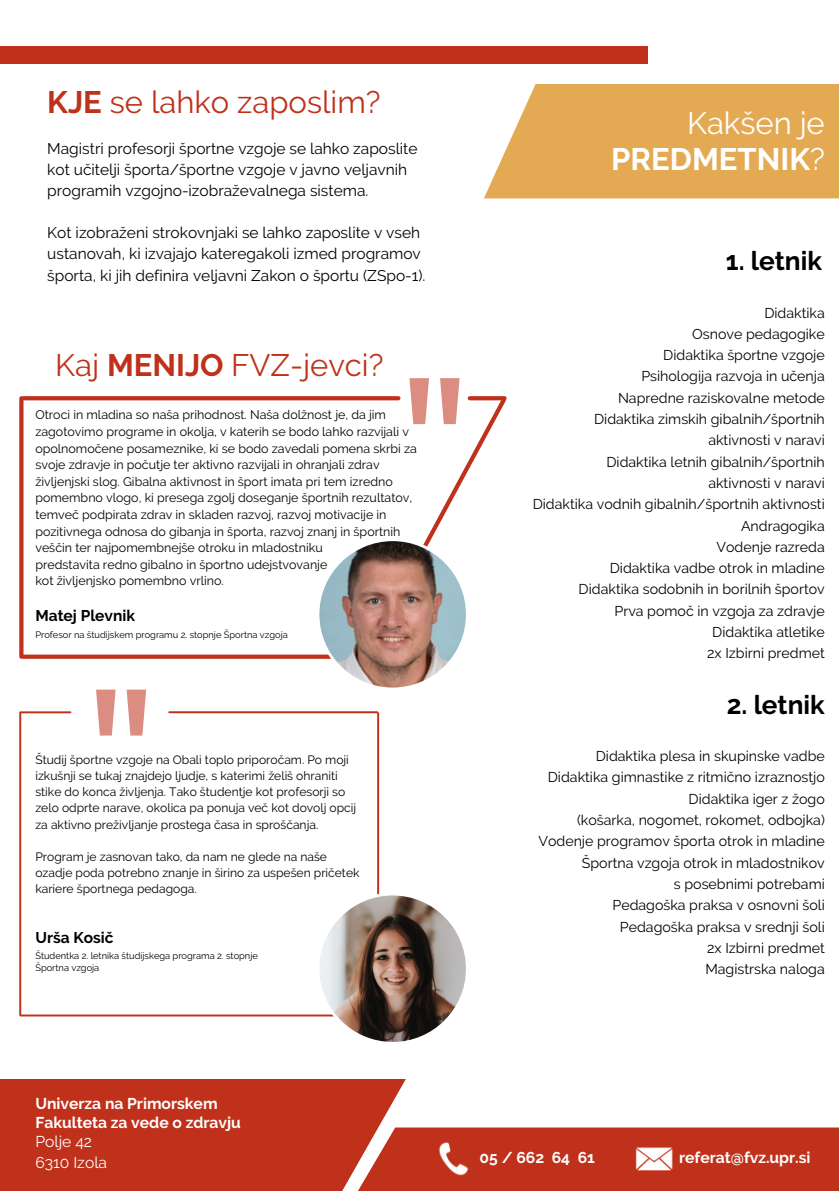
<style>
.page{position:relative;width:839px;height:1191px;background:#fff}
.page>*{position:absolute;margin:0;border:0;box-sizing:border-box;transform-origin:0 0}
.t1{font:600 159px "Hero New";color:#bf311a}
.t2{font:31px "Raleway";color:#bf311a}
.t3{font:700 31px/36px "Raleway";color:#fff;text-align:right}
.t4{font:700 26.2px "Raleway";color:#000}
.t5{font:700 15.6px/19px "Raleway";color:#fff}
.t6{font:15.6px "Raleway";color:#fff}
.t7{font:700 15.6px "Raleway";color:#000}
.t8{font:15.4px/21.2px "Raleway";color:#000}
.t9{font:700 15.4px "Raleway";color:#000}
.t10{font:14.2px/21.2px "Raleway";color:#000;text-align:right}
.t11{font:12.4px/16.6px "Raleway";color:#000}
.t12{font:12px/16.2px "Raleway";color:#000}
.t13{font:9.2px "Raleway";color:#000}
.s1{font-weight:700}
.s2{font-weight:400}
</style>
<div class="page">
<div style="left:484px;top:84px;width:354px;height:114px;background:#e4aa53"></div>
<div style="left:343px;top:1128px;width:495px;height:63px;background:#bf311a"></div>
<hr style="left:169px;top:711px;width:208px;height:2px;background:#bf311a">
<hr style="left:20px;top:711px;width:50px;height:2px;background:#bf311a">
<hr style="left:377px;top:713px;width:2px;height:220px;background:#bf311a">
<hr style="left:19px;top:713px;width:2px;height:303px;background:#bf311a">
<hr style="left:21px;top:1015px;width:340px;height:1px;background:#bf311a">
<svg style="left:24px;top:396px;width:292px;height:4px"></svg>
<svg style="left:24px;top:655px;width:292px;height:4px"></svg>
<svg style="left:19px;top:398px;width:4px;height:259px"></svg>
<div style="left:0;top:1079px;width:406px;height:112px;background:#bf311a"></div>
<svg style="left:316px;top:396px;width:191px;height:292px"></svg>
<div style="left:0;top:46px;width:647px;height:18px;background:#bf311a"></div>
<img style="left:635px;top:1147px;width:38px;height:23px">
<img style="left:439px;top:1142px;width:30px;height:34px">
<svg style="left:316px;top:893px;width:150px;height:149px"></svg>
<h4 class="t2" style="left:47px;top:84px;width:335px"><span class="s1">KJE</span> se lahko zaposlim?</h4>
<p class="t8" style="left:47px;top:138px;width:372px">Magistri profesorji športne vzgoje se lahko zaposlite kot učitelji športa/športne vzgoje v javno veljavnih programih vzgojno-izobraževalnega sistema.</p>
<h4 class="t8" style="left:47px;top:222px;width:380px">Kot izobraženi strokovnjaki se lahko zaposlite v vseh ustanovah, ki izvajajo kateregakoli izmed programov športa, ki jih definira veljavni Zakon o športu (ZSpo-1).</h4>
<h5 class="t2" style="left:55px;top:347px;width:329px">Kaj <span class="s1">MENIJO</span> FVZ-jevci?</h5>
<h1 class="t1" style="left:400px;top:329px;width:69px">"</h1>
<h1 class="t11" style="left:35px;top:407px;width:383px">Otroci in mladina so naša prihodnost. Naša dolžnost je, da jim zagotovimo programe in okolja, v katerih se bodo lahko razvijali v opolnomočene posameznike, ki se bodo zavedali pomena skrbi za svoje zdravje in počutje ter aktivno razvijali in ohranjali zdrav življenjski slog. Gibalna aktivnost in šport imata pri tem izredno pomembno vlogo, ki presega zgolj doseganje športnih rezultatov, temveč podpirata zdrav in skladen razvoj, razvoj motivacije in pozitivnega odnosa do gibanja in športa, razvoj znanj in športnih veščin ter najpomembnejše otroku in mladostniku<br>predstavita redno gibalno in športno udejstvovanje<br>kot življenjsko pomembno vrlino.</h1>
<h6 class="t9" style="left:35px;top:607px;width:101px">Matej Plevnik</h6>
<h5 class="t13" style="left:35px;top:630px;width:254px">Profesor na študijskem programu 2. stopnje Športna vzgoja</h5>
<h1 class="t1" style="left:87px;top:641px;width:69px">"</h1>
<h6 class="t12" style="left:35px;top:752px;width:322px">Študij športne vzgoje na Obali toplo priporočam. Po moji izkušnji se tukaj znajdejo ljudje, s katerimi želiš ohraniti stike do konca življenja. Tako študentje kot profesorji so zelo odprte narave, okolica pa ponuja več kot dovolj opcij za aktivno preživljanje prostega časa in sproščanja.</h6>
<h3 class="t12" style="left:35px;top:848px;width:325px">Program je zasnovan tako, da nam ne glede na naše ozadje poda potrebno znanje in širino za uspešen pričetek kariere športnega pedagoga.</h3>
<p class="t7" style="left:35px;top:928px;width:80px">Urša Kosič</p>
<p class="t13" style="left:35px;top:950px;width:224px">Študentka 2. letnika študijskega programa 2. stopnje</p>
<h5 class="t13" style="left:35px;top:962px;width:65px">Športna vzgoja</h5>
<p class="t3" style="left:611px;top:105px;width:215px"><span class="s2">Kakšen je<br></span>PREDMETNIK<span class="s2">?</span></p>
<h3 class="t4" style="left:725px;top:246px;width:98px">1. letnik</h3>
<h1 class="t10" style="left:532px;top:302px;width:294px">Didaktika<br>Osnove pedagogike<br>Didaktika športne vzgoje<br>Psihologija razvoja in učenja<br>Napredne raziskovalne metode<br>Didaktika zimskih gibalnih/športnih aktivnosti v naravi<br>Didaktika letnih gibalnih/športnih<br>aktivnosti v naravi<br>Didaktika vodnih gibalnih/športnih aktivnosti<br>Andragogika<br>Vodenje razreda<br>Didaktika vadbe otrok in mladine<br>Didaktika sodobnih in borilnih športov<br>Prva pomoč in vzgoja za zdravje<br>Didaktika atletike<br>2x Izbirni predmet</h1>
<p class="t4" style="left:726px;top:689px;width:100px">2. letnik</p>
<p class="t10" style="left:538px;top:745px;width:288px">Didaktika plesa in skupinske vadbe Didaktika gimnastike z ritmično izraznostjo Didaktika iger z žogo<br>(košarka, nogomet, rokomet, odbojka)<br>Vodenje programov športa otrok in mladine Športna vzgoja otrok in mladostnikov<br>s posebnimi potrebami<br>Pedagoška praksa v osnovni šoli Pedagoška praksa v srednji šoli</p>
<p class="t10" style="left:705px;top:937px;width:121px;text-align:left">2x Izbirni predmet<br>Magistrska naloga</p>
<h6 class="t5" style="left:35px;top:1094px;width:207px">Univerza na Primorskem<br>Fakulteta za vede o zdravju<br><span class="s2">Polje 42</span></h6>
<h6 class="t6" style="left:35px;top:1153px;width:73px">6310 Izola</h6>
<h4 class="t5" style="left:479px;top:1148px;width:117px">05 / 662 64 61</h4>
<p class="t5" style="left:679px;top:1148px;width:133px">referat@fvz.upr.si</p>
</div>
